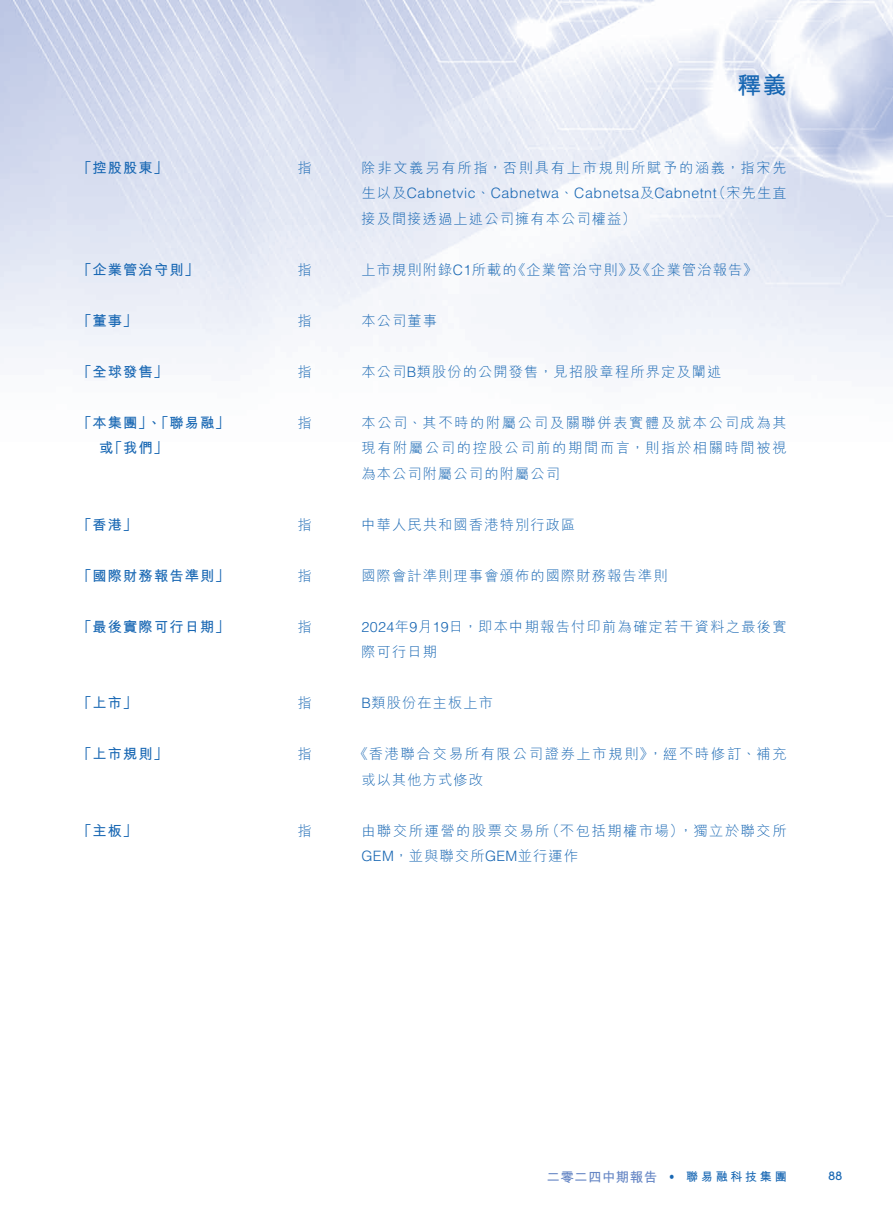
<style>
.page{position:relative;width:893px;height:1212px;background:#fff}
.page>*{position:absolute;margin:0;border:0;box-sizing:border-box;transform-origin:0 0}
.t1{font:700 24px "M Hei HK";color:#1867b3}
.t2{font:300 14.25px "M Hei HK";letter-spacing:.085em;color:#1867b3}
.t3{font:700 14.25px/25.5px "M Hei HK";letter-spacing:.08em;color:#1867b3}
.t4{font:300 14.25px/25.5px "M Hei HK";letter-spacing:.115em;color:#1867b3}
.t5{font:300 14.25px "Helvetica LT Std";letter-spacing:.035em;color:#1867b3}
.t6{font:300 14.25px "M Hei HK";letter-spacing:.125em;color:#1867b3}
.t7{font:300 14.25px "M Hei HK";letter-spacing:.11em;color:#1867b3}
.t8{font:300 14.25px "M Hei HK";letter-spacing:.12em;color:#1867b3}
.t9{font:700 13.5px "M Hei HK";letter-spacing:.03em;color:#6485c4}
.t10{font:700 12px "M Hei HK";letter-spacing:.23em;color:#1867b3}
.t11{font:500 12px "Bauhaus Std";color:#1867b3}
.t12{font:300 12px "Frutiger LT Std";color:#1867b3;scale:.9 1}
.s1{font-family:"M Hei HK"}
.s2{font-family:"Helvetica LT Std"}
</style>
<div class="page">
<img style="left:0;top:0;width:893px;height:375px">
<h1 class="t1" style="left:737px;top:67px;width:51px">釋義</h1>
<p class="t3" style="left:78px;top:153px;width:91px">「控股股東」</p>
<p class="t2" style="left:298px;top:157px;width:16px">指</p>
<p class="t6" style="left:361px;top:157px;width:427px">除非文義另有所指，否則具有上市規則所賦予的涵義，指宋先</p>
<p class="t3" style="left:78px;top:255px;width:122px">「企業管治守則」</p>
<p class="t2" style="left:298px;top:259px;width:16px">指</p>
<p class="t2" style="left:712px;top:183px;width:76px">（宋先生直</p>
<p class="t5" style="left:361px;top:184px;width:357px"><span class="s1">生以及</span>Cabnetvic<span class="s1">、</span>Cabnetwa<span class="s1">、</span>Cabnetsa<span class="s1">及</span>Cabnetnt</p>
<p class="t2" style="left:361px;top:208px;width:276px">接及間接透過上述公司擁有本公司權益(</p>
<p class="t2" style="left:512px;top:259px;width:247px">《企業管治守則》《企業管治報告《</p>
<p class="t2" style="left:361px;top:259px;width:157px">上市規則附錄<span class="s2">C1</span>所載的</p>
<p class="t2" style="left:627px;top:259px;width:16px">及</p>
<p class="t3" style="left:78px;top:306px;width:60px">「董事」</p>
<p class="t2" style="left:298px;top:310px;width:16px">指</p>
<p class="t2" style="left:361px;top:310px;width:77px">本公司董事</p>
<p class="t3" style="left:78px;top:357px;width:91px">「全球發售」</p>
<p class="t3" style="left:109px;top:408px;width:122px;text-indent:-31px">「本集團」、「聯易融「「我們「</p>
<p class="t3" style="left:99px;top:434px;width:16px">或</p>
<p class="t3" style="left:78px;top:510px;width:60px">「香港」</p>
<p class="t2" style="left:298px;top:361px;width:16px">指</p>
<p class="t2" style="left:298px;top:412px;width:16px">指</p>
<p class="t2" style="left:298px;top:514px;width:16px">指</p>
<p class="t2" style="left:361px;top:361px;width:361px">本公司<span class="s2">B</span>類股份的公開發售，見招股章程所界定及闡述</p>
<p class="t4" style="left:361px;top:409px;width:427px">本公司、其不時的附屬公司及關聯併表實體及就本公司成為其</p>
<p class="t4" style="left:361px;top:434px;width:427px">現有附屬公司的控股公司前的期間而言，則指於相關時間被視為本公司附屬公司的附屬公司</p>
<p class="t2" style="left:361px;top:514px;width:215px">中華人民共和國香港特別行政區</p>
<p class="t3" style="left:78px;top:561px;width:153px">「國際財務報告準則」</p>
<p class="t2" style="left:298px;top:565px;width:16px">指</p>
<p class="t2" style="left:361px;top:565px;width:308px">國際會計準則理事會頒佈的國際財務報告準則</p>
<p class="t3" style="left:78px;top:612px;width:153px">「最後實際可行日期」</p>
<p class="t2" style="left:298px;top:616px;width:16px">指</p>
<p class="t2" style="left:361px;top:616px;width:427px"><span class="s2">2024</span>年 月<span class="s2">9 19</span>日，即本中期報告付印前為確定若干資料之最後實</p>
<p class="t3" style="left:78px;top:689px;width:60px">「上市」</p>
<p class="t2" style="left:298px;top:693px;width:16px">指</p>
<p class="t2" style="left:361px;top:642px;width:77px">際可行日期</p>
<p class="t2" style="left:361px;top:693px;width:133px"><span class="s2">B</span>類股份在主板上市</p>
<p class="t3" style="left:78px;top:740px;width:91px">「上市規則」</p>
<p class="t2" style="left:298px;top:744px;width:16px">指</p>
<p class="t8" style="left:354px;top:744px;width:301px">《香港聯合交易所有限公司證券上市規則》</p>
<p class="t2" style="left:648px;top:744px;width:140px">，經不時修訂、補充</p>
<p class="t2" style="left:361px;top:769px;width:123px">或以其他方式修改</p>
<p class="t3" style="left:78px;top:816px;width:60px">「主板」</p>
<p class="t2" style="left:298px;top:820px;width:16px">指</p>
<p class="t7" style="left:545px;top:820px;width:140px">（不包括期權市場）</p>
<p class="t7" style="left:361px;top:820px;width:190px">由聯交所運營的股票交易所</p>
<p class="t2" style="left:679px;top:820px;width:109px">，獨立於聯交所</p>
<p class="t2" style="left:361px;top:846px;width:218px"><span class="s2">GEM</span>，並與聯交所<span class="s2">GEM</span>並行運作</p>
<p class="t9" style="left:546px;top:1167px;width:112px">二零二四中期報告</p>
<p class="t12" style="left:669px;top:1170px;width:8px">•</p>
<p class="t10" style="left:686px;top:1168px;width:102px">聯易融科技集團</p>
<p class="t11" style="left:828px;top:1169px;width:15px">88</p>
</div>
